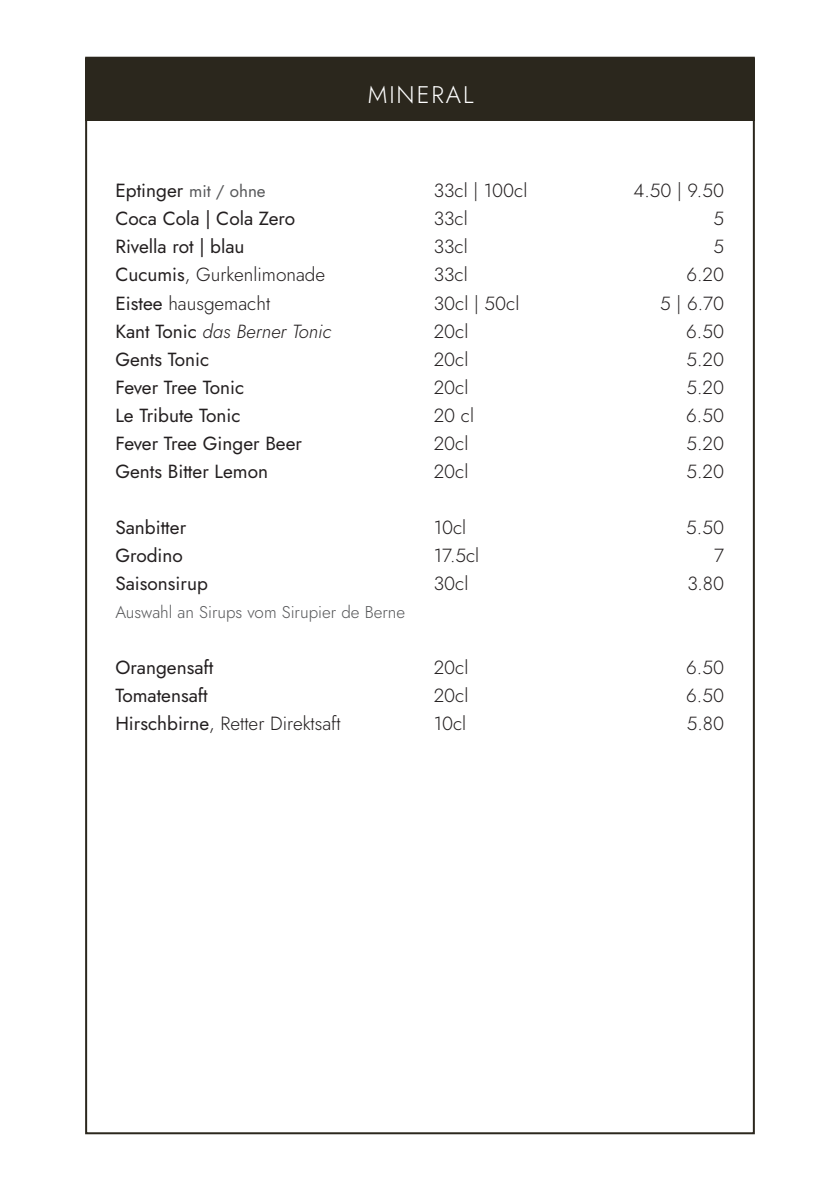
<style>
.page{position:relative;width:840px;height:1191px;background:#fff}
.page>*{position:absolute;margin:0;border:0;box-sizing:border-box;transform-origin:0 0}
.t1{font:300 24px "Jost";letter-spacing:.08em;color:#fff}
.Grundtext{font:300 19px "Jost";color:#231f20}
.Grundtext-2{font:19px "Jost";color:#231f20}
.Grundtext-3{font:italic 300 19px "Jost";color:#231f20}
.Grundtext-4{font:300 17px "Jost";color:#57585a}
.s1{font-size:17px;color:#57585a}
.s2{font-weight:400}
.s3{font-weight:400;font-style:normal}
</style>
<div class="page">
<div style="left:85px;top:59px;width:669px;height:62px;background:#2b271d"></div>
<p class="t1" style="left:367px;top:78px;width:107px">MINERAL</p>
<p class="Grundtext-2" style="left:115px;top:178px;width:152px">Eptinger <span class="s1">mit / ohne</span></p>
<p class="Grundtext" style="left:433px;top:178px;width:95px">33cl | 100cl</p>
<p class="Grundtext" style="left:633px;top:178px;width:92px">4.50 | 9.50</p>
<p class="Grundtext-2" style="left:115px;top:206px;width:181px">Coca Cola | Cola Zero</p>
<p class="Grundtext" style="left:433px;top:206px;width:35px">33cl</p>
<p class="Grundtext" style="left:713px;top:206px;width:12px">5</p>
<p class="Grundtext-2" style="left:115px;top:234px;width:131px">Rivella rot | blau</p>
<p class="Grundtext" style="left:433px;top:234px;width:35px">33cl</p>
<p class="Grundtext" style="left:713px;top:234px;width:12px">5</p>
<p class="Grundtext" style="left:115px;top:262px;width:211px"><span class="s2">Cucumis</span>, Gurkenlimonade</p>
<p class="Grundtext" style="left:433px;top:262px;width:35px">33cl</p>
<p class="Grundtext" style="left:686px;top:262px;width:39px">6.20</p>
<p class="Grundtext" style="left:115px;top:290px;width:156px"><span class="s2">Eistee</span> hausgemacht</p>
<p class="Grundtext" style="left:433px;top:290px;width:87px">30cl | 50cl</p>
<p class="Grundtext" style="left:660px;top:290px;width:65px">5 | 6.70</p>
<p class="Grundtext-3" style="left:115px;top:318px;width:217px"><span class="s3">Kant Tonic</span> das Berner Tonic</p>
<p class="Grundtext" style="left:433px;top:318px;width:36px">20cl</p>
<p class="Grundtext" style="left:686px;top:318px;width:39px">6.50</p>
<p class="Grundtext-2" style="left:115px;top:346px;width:95px">Gents Tonic</p>
<p class="Grundtext" style="left:433px;top:346px;width:36px">20cl</p>
<p class="Grundtext" style="left:686px;top:346px;width:39px">5.20</p>
<p class="Grundtext-2" style="left:115px;top:374px;width:130px">Fever Tree Tonic</p>
<p class="Grundtext" style="left:433px;top:374px;width:36px">20cl</p>
<p class="Grundtext" style="left:686px;top:374px;width:39px">5.20</p>
<p class="Grundtext-2" style="left:115px;top:402px;width:126px">Le Tribute Tonic</p>
<p class="Grundtext" style="left:433px;top:402px;width:42px">20 cl</p>
<p class="Grundtext" style="left:686px;top:402px;width:39px">6.50</p>
<p class="Grundtext-2" style="left:115px;top:430px;width:188px">Fever Tree Ginger Beer</p>
<p class="Grundtext" style="left:433px;top:430px;width:36px">20cl</p>
<p class="Grundtext" style="left:686px;top:430px;width:39px">5.20</p>
<p class="Grundtext-2" style="left:115px;top:458px;width:154px">Gents Bitter Lemon</p>
<p class="Grundtext" style="left:433px;top:458px;width:36px">20cl</p>
<p class="Grundtext" style="left:686px;top:458px;width:39px">5.20</p>
<p class="Grundtext-2" style="left:115px;top:514px;width:72px">Sanbitter</p>
<p class="Grundtext" style="left:433px;top:514px;width:34px">10cl</p>
<p class="Grundtext" style="left:686px;top:514px;width:39px">5.50</p>
<p class="Grundtext-2" style="left:115px;top:542px;width:69px">Grodino</p>
<p class="Grundtext" style="left:433px;top:542px;width:47px">17.5cl</p>
<p class="Grundtext" style="left:713px;top:542px;width:11px">7</p>
<p class="Grundtext-2" style="left:115px;top:570px;width:94px">Saisonsirup</p>
<p class="Grundtext" style="left:433px;top:570px;width:36px">30cl</p>
<p class="Grundtext" style="left:687px;top:570px;width:38px">3.80</p>
<p class="Grundtext-4" style="left:115px;top:600px;width:291px">Auswahl an Sirups vom Sirupier de Berne</p>
<p class="Grundtext-2" style="left:115px;top:654px;width:100px">Orangensaft</p>
<p class="Grundtext" style="left:433px;top:654px;width:36px">20cl</p>
<p class="Grundtext" style="left:686px;top:654px;width:39px">6.50</p>
<p class="Grundtext-2" style="left:115px;top:682px;width:94px">Tomatensaft</p>
<p class="Grundtext" style="left:433px;top:682px;width:36px">20cl</p>
<p class="Grundtext" style="left:686px;top:682px;width:39px">6.50</p>
<p class="Grundtext" style="left:115px;top:710px;width:227px"><span class="s2">Hirschbirne</span>, Retter Direktsaft</p>
<p class="Grundtext" style="left:433px;top:710px;width:34px">10cl</p>
<p class="Grundtext" style="left:686px;top:710px;width:39px">5.80</p>
</div>
